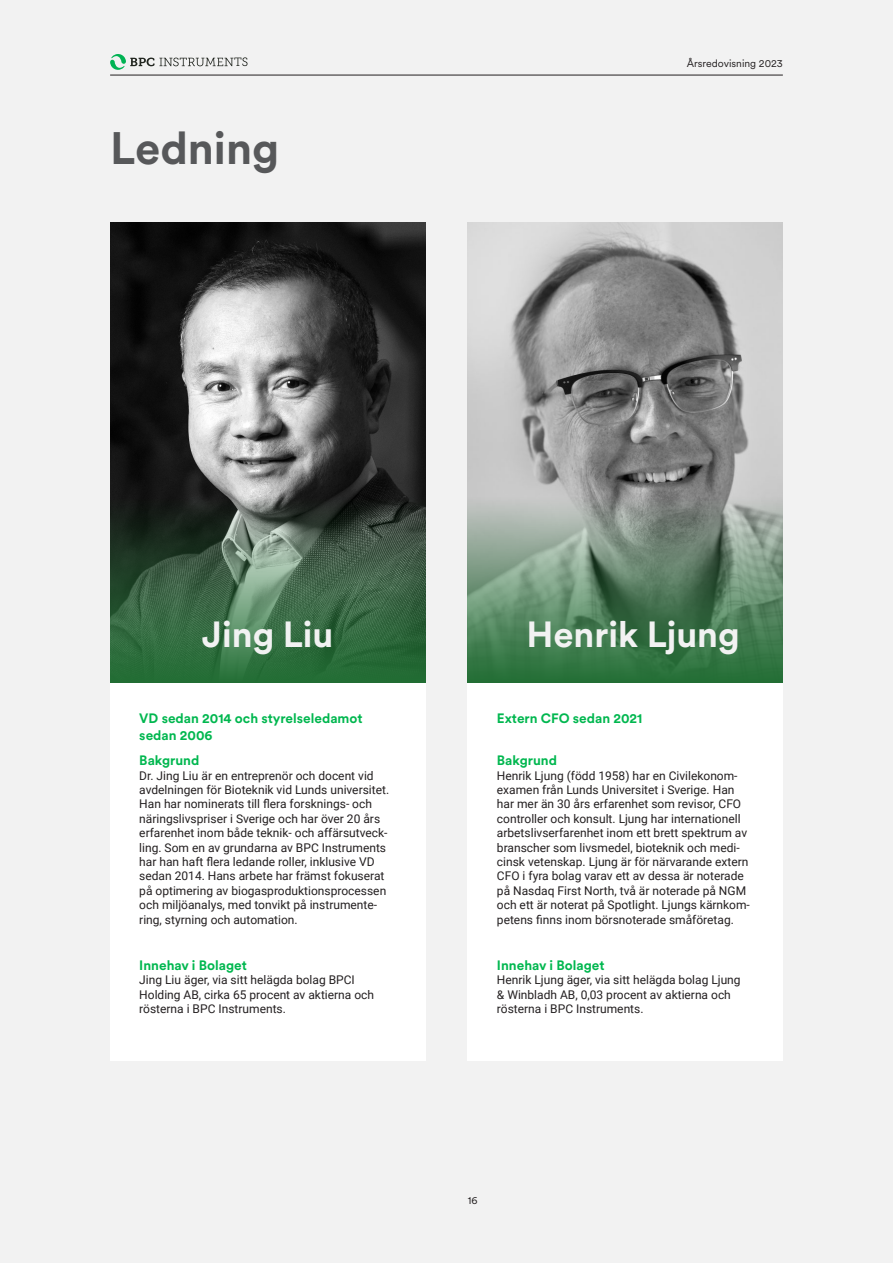
<style>
.page{position:relative;width:893px;height:1263px;background:#f2f2f2}
.page>*{position:absolute;margin:0;border:0;box-sizing:border-box;transform-origin:0 0}
.Mellanrubrik{font:700 45px "Circular XX";color:#57585a}
.Mellanrubrik-2{font:700 36px "Circular XX";color:#f2f2f2}
.Underrubrik_1{font:700 13.5px/16.2px "Circular XX";color:#00b74f}
.Underrubrik_1-2{font:12px/14.4px "Roboto";color:#231f20}
.t1{font:10.5px "Circular XX";color:#231f20}
</style>
<div class="page">
<svg style="left:110px;top:54px;width:138px;height:16px"></svg>
<hr style="left:110px;top:75px;width:673px;height:1px;background:#231f20">
<img style="left:468px;top:222px;width:315px;height:276px">
<img style="left:110px;top:222px;width:315px;height:276px">
<div style="left:110px;top:683px;width:315px;height:378px;background:#fff"></div>
<div style="left:468px;top:683px;width:315px;height:378px;background:#fff"></div>
<svg style="left:110px;top:498px;width:315px;height:185px;background:#3a6043"></svg>
<svg style="left:468px;top:498px;width:315px;height:185px;background:#648a6d"></svg>
<p class="Mellanrubrik" style="left:110px;top:117px;width:171px">Ledning</p>
<p class="t1" style="left:687px;top:56px;width:98px">Årsredovisning 2023</p>
<p class="Mellanrubrik-2" style="left:202px;top:610px;width:133px">Jing Liu</p>
<p class="Mellanrubrik-2" style="left:527px;top:610px;width:215px">Henrik Ljung</p>
<p class="Underrubrik_1" style="left:139px;top:710px;width:225px">VD sedan 2014 och styrelseledamot sedan 2006</p>
<p class="Underrubrik_1" style="left:497px;top:710px;width:147px">Extern CFO sedan 2021</p>
<p class="Underrubrik_1" style="left:139px;top:752px;width:62px">Bakgrund</p>
<p class="Underrubrik_1-2" style="left:139px;top:768px;width:251px">Dr. Jing Liu är en entreprenör och docent vid avdelningen för Bioteknik vid Lunds universitet.<br>Han har nominerats till flera forsknings- och näringslivspriser i Sverige och har över 20 års erfarenhet inom både teknik- och affärsutveck&shy;ling. Som en av grundarna av BPC Instruments har han haft flera ledande roller, inklusive VD sedan 2014. Hans arbete har främst fokuserat på optimering av biogasproduktionsprocessen och miljöanalys, med tonvikt på instrumente&shy;ring, styrning och automation.</p>
<p class="Underrubrik_1" style="left:139px;top:956px;width:109px">Innehav i Bolaget</p>
<p class="Underrubrik_1-2" style="left:139px;top:972px;width:236px">Jing Liu äger, via sitt helägda bolag BPCI<br>Holding AB, cirka 65 procent av aktierna och rösterna i BPC Instruments.</p>
<p class="Underrubrik_1" style="left:497px;top:752px;width:62px">Bakgrund</p>
<p class="Underrubrik_1-2" style="left:497px;top:768px;width:254px">Henrik Ljung (född 1958) har en Civilekonom&shy;examen från Lunds Universitet i Sverige. Han har mer än 30 års erfarenhet som revisor, CFO controller och konsult. Ljung har internationell arbetslivserfarenhet inom ett brett spektrum av branscher som livsmedel, bioteknik och medi&shy;cinsk vetenskap. Ljung är för närvarande extern CFO i fyra bolag varav ett av dessa är noterade på Nasdaq First North, två är noterade på NGM och ett är noterat på Spotlight. Ljungs kärnkom&shy;petens finns inom börsnoterade småföretag.</p>
<p class="Underrubrik_1" style="left:497px;top:956px;width:109px">Innehav i Bolaget</p>
<p class="Underrubrik_1-2" style="left:497px;top:972px;width:245px">Henrik Ljung äger, via sitt helägda bolag Ljung &amp; Winbladh AB, 0,03 procent av aktierna och rösterna i BPC Instruments.</p>
<p class="t1" style="left:468px;top:1193px;width:11px">16</p>
</div>
